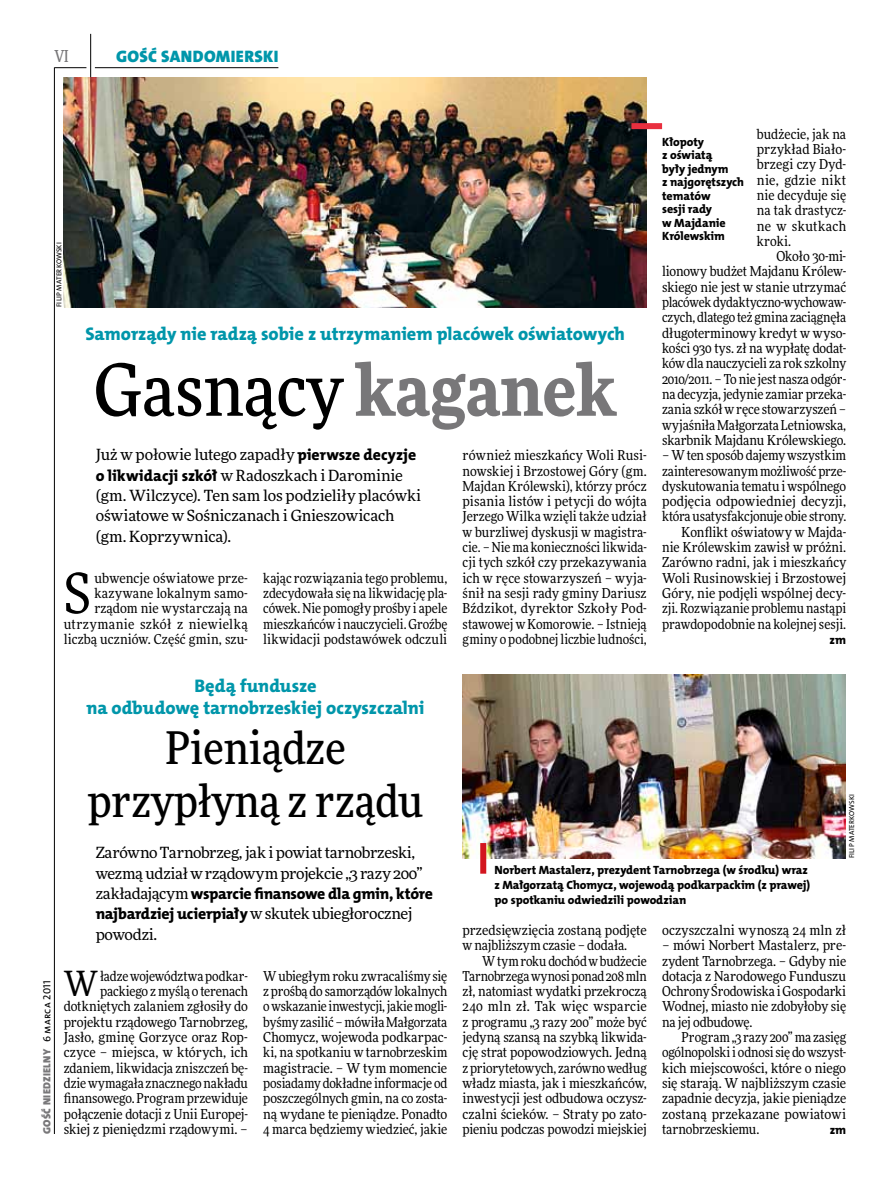
<style>
.page{position:relative;width:893px;height:1191px;background:#fff}
.page>*{position:absolute;margin:0;border:0;box-sizing:border-box;transform-origin:0 0}
.t1{font:500 72px "Freeday Narrow";color:#000}
.t2{font:55.95px "Freeday Narrow News";color:#000}
.t3{font:500 45px/52.5px "Freeday Narrow";color:#000;text-align:center}
.t4{font:34.8px "Freeday Narrow News";color:#000}
.t5{font:18.3px/21.6px "The Mix HP8 Ex Bld";letter-spacing:-.005em;color:#0096aa;text-align:center}
.t6{font:16.65px "The Mix HP9 Blk";letter-spacing:.02em;color:#0096aa}
.t7{font:500 16.5px "Freeday Narrow";color:#787779;scale:.9 1}
.t8{font:15.75px/20.4px "The Mix HP8 Ex Bld";letter-spacing:-.02em;color:#000}
.t9{font:15.45px/20.4px "Freeday News";letter-spacing:-.015em;color:#000}
.t10{font:13.65px/15.3px "Freeday Narrow News";color:#000;text-align:justify}
.t11{font:12.3px "The Mix HP8 Ex Bld";color:#000}
.t12{font:12px/13.5px "The Mix HP8 Ex Bld";letter-spacing:-.005em;color:#000}
.t13{font:10.5px "The Mix HP9 Blk";letter-spacing:.025em;color:#787779}
.t14{font:7.2px "The Mix HP5 Plain";letter-spacing:.015em;color:#000}
.s1{font-weight:900;color:#787779}
.s2{font-family:"The Mix HP8 Ex Bld";font-size:15.75px}
.s3{font-family:"The Mix HP5 Plain";color:#000}
.s4{font-family:"Freeday News";font-size:15.45px}
</style>
<div class="page">
<hr style="left:54px;top:67px;width:1px;height:1067px;background:#000">
<hr style="left:90px;top:34px;width:1px;height:43px;background:#000">
<hr style="left:54px;top:67px;width:32px;height:1px;background:#000">
<hr style="left:95px;top:67px;width:183px;height:1px;background:#000">
<img style="left:64px;top:77px;width:583px;height:230px">
<img style="left:463px;top:674px;width:382px;height:184px">
<div style="left:480px;top:843px;width:6px;height:30px;background:#d3151f"></div>
<div style="left:631px;top:123px;width:31px;height:6px;background:#e92f3f"></div>
<p class="t7" style="left:54px;top:46px;width:17px">VI</p>
<p class="t6" style="left:116px;top:46px;width:164px">GOŚĆ SANDOMIERSKI</p>
<p class="t14" style="left:55px;top:307px;width:66px;rotate:-90deg">Filip Materkowski</p>
<h3 class="t5" style="left:85px;top:323px;width:541px">Samorządy nie radzą sobie z utrzymaniem placówek oświatowych</h3>
<h1 class="t1" style="left:94px;top:345px;width:524px">Gasnący <span class="s1">kaganek</span></h1>
<p class="t9" style="left:96px;top:444px;width:327px">Już w połowie lutego zapadły <span class="s2">pierwsze decyzje o likwidacji szkół</span> w Radoszkach i Darominie (gm. Wilczyce). Ten sam los podzieliły placówki oświatowe w Sośniczanach i Gnieszowicach (gm. Koprzywnica).</p>
<p class="t10" style="left:64px;top:570px;width:186px;text-align:right">ubwencje oświatowe prze&shy;kazywane lokalnym samo&shy;rządom nie wystarczają na utrzymanie szkół z niewielką liczbą uczniów. Część gmin, szu-</p>
<p class="t10" style="left:263px;top:570px;width:186px">kając rozwiązania tego problemu, zdecydowała się na likwidację pla&shy;cówek. Nie pomogły prośby i apele mieszkańców i nauczycieli. Groźbę likwidacji podstawówek odczuli</p>
<h2 class="t2" style="left:64px;top:559px;width:29px">S</h2>
<p class="t10" style="left:463px;top:447px;width:186px">również mieszkańcy Woli Rusi&shy;nowskiej i Brzostowej Góry (gm.<br>Majdan Królewski), którzy prócz pisania listów i petycji do wójta Jerzego Wilka wzięli także udział w burzliwej dyskusji w magistra&shy;cie. – Nie ma konieczności likwida&shy;cji tych szkół czy przekazywania ich w ręce stowarzyszeń – wyja&shy;śnił na sesji rady gminy Dariusz Bździkot, dyrektor Szkoły Pod&shy;stawowej w Komorowie. – Istnieją gminy o podobnej liczbie ludności,</p>
<p class="t10" style="left:757px;top:126px;width:91px">budżecie, jak na przykład Biało&shy;brzegi czy Dyd&shy;nie, gdzie nikt nie decyduje się na tak drastycz&shy;ne w skutkach kroki.</p>
<p class="t10" style="left:662px;top:248px;width:186px;text-indent:114px">Około 30-mi&shy;lionowy budżet Majdanu Królew&shy;skiego nie jest w stanie utrzymać placówek dydaktyczno-wychowaw&shy;czych, dlatego też gmina zaciągnęła długoterminowy kredyt w wyso&shy;kości 930 tys. zł na wypłatę dodat&shy;ków dla nauczycieli za rok szkolny 2010/2011. – To nie jest nasza odgór&shy;na decyzja, jedynie zamiar przeka&shy;zania szkół w ręce stowarzyszeń – wyjaśniła Małgorzata Letniowska, skarbnik Majdanu Królewskiego.</p>
<p class="t10" style="left:662px;top:447px;width:186px;text-align:right">– W ten sposób dajemy wszystkim zainteresowanym możliwość prze&shy;dyskutowania tematu i wspólnego podjęcia odpowiedniej decyzji, która usatysfakcjonuje obie strony.<br>Konflikt oświatowy w Majda&shy;nie Królewskim zawisł w próżni.<br>Zarówno radni, jak i mieszkańcy Woli Rusinowskiej i Brzostowej Góry, nie podjęli wspólnej decy&shy;zji. Rozwiązanie problemu nastąpi prawdopodobnie na kolejnej sesji.</p>
<p class="t11" style="left:829px;top:632px;width:18px">zm</p>
<p class="t12" style="left:662px;top:135px;width:83px">Kłopoty<br>z oświatą<br>były jednym<br>z najgorętszych tematów<br>sesji rady<br>w Majdanie<br>Królewskim</p>
<p class="t13" style="left:40px;top:1134px;width:155px;rotate:-90deg">GOŚĆ NIEDZIELNY <span class="s3">6 marca 2011</span></p>
<h3 class="t5" style="left:86px;top:675px;width:340px">Będą fundusze<br>na odbudowę tarnobrzeskiej oczyszczalni</h3>
<h3 class="t3" style="left:88px;top:721px;width:337px">Pieniądze przypłyną z rządu</h3>
<p class="t9" style="left:96px;top:842px;width:329px">Zarówno Tarnobrzeg, jak i powiat tarnobrzeski, wezmą udział w rządowym projekcie „3 razy 200”</p>
<p class="t8" style="left:96px;top:883px;width:339px"><span class="s4">zakładającym</span> wsparcie finansowe dla gmin, które najbardziej ucierpiały <span class="s4">w skutek ubiegłorocznej</span></p>
<p class="t9" style="left:96px;top:924px;width:63px">powodzi.</p>
<p class="t10" style="left:64px;top:968px;width:186px;text-align:right">ładze województwa podkar&shy;packiego z myślą o terenach dotkniętych zalaniem zgłosiły do projektu rządowego Tarnobrzeg,<br>Jasło, gminę Gorzyce oraz Rop&shy;czyce – miejsca, w których, ich zdaniem, likwidacja zniszczeń bę&shy;dzie wymagała znacznego nakładu finansowego. Program przewiduje połączenie dotacji z Unii Europej&shy;skiej z pieniędzmi rządowymi. –</p>
<p class="t10" style="left:263px;top:968px;width:186px">W ubiegłym roku zwracaliśmy się z prośbą do samorządów lokalnych o wskazanie inwestycji, jakie mogli&shy;byśmy zasilić – mówiła Małgorzata Chomycz, wojewoda podkarpac&shy;ki, na spotkaniu w tarnobrzeskim magistracie. – W tym momencie posiadamy dokładne informacje od poszczególnych gmin, na co zosta&shy;ną wydane te pieniądze. Ponadto 4 marca będziemy wiedzieć, jakie</p>
<h3 class="t4" style="left:64px;top:962px;width:36px">W</h3>
<p class="t12" style="left:495px;top:862px;width:317px;line-height:15.3px">Norbert Mastalerz, prezydent Tarnobrzega (w środku) wraz z Małgorzatą Chomycz, wojewodą podkarpackim (z prawej) po spotkaniu odwiedzili powodzian</p>
<p class="t14" style="left:847px;top:858px;width:66px;rotate:-90deg">Filip Materkowski</p>
<p class="t10" style="left:463px;top:922px;width:186px">przedsięwzięcia zostaną podjęte w najbliższym czasie – dodała.</p>
<p class="t10" style="left:463px;top:953px;width:186px;text-indent:20px">W tym roku dochód w budżecie Tarnobrzega wynosi ponad 208 mln zł, natomiast wydatki przekroczą 240 mln zł. Tak więc wsparcie z programu „3 razy 200” może być jedyną szansą na szybką likwida&shy;cję strat popowodziowych. Jedną z priorytetowych, zarówno według władz miasta, jak i mieszkańców, inwestycji jest odbudowa oczysz&shy;czalni ścieków. – Straty po zato&shy;pieniu podczas powodzi miejskiej</p>
<p class="t10" style="left:662px;top:922px;width:186px">oczyszczalni wynoszą 24 mln zł</p>
<p class="t10" style="left:662px;top:937px;width:186px">– mówi Norbert Mastalerz, pre&shy;zydent Tarnobrzega. – Gdyby nie dotacja z Narodowego Funduszu Ochrony Środowiska i Gospodarki Wodnej, miasto nie zdobyłoby się na jej odbudowę.</p>
<p class="t10" style="left:662px;top:1029px;width:186px;text-indent:20px">Program „3 razy 200” ma zasięg ogólnopolski i odnosi się do wszyst&shy;kich miejscowości, które o niego się starają. W najbliższym czasie zapadnie decyzja, jakie pieniądze zostaną przekazane powiatowi tarnobrzeskiemu.</p>
<p class="t11" style="left:830px;top:1122px;width:18px">zm</p>
</div>
